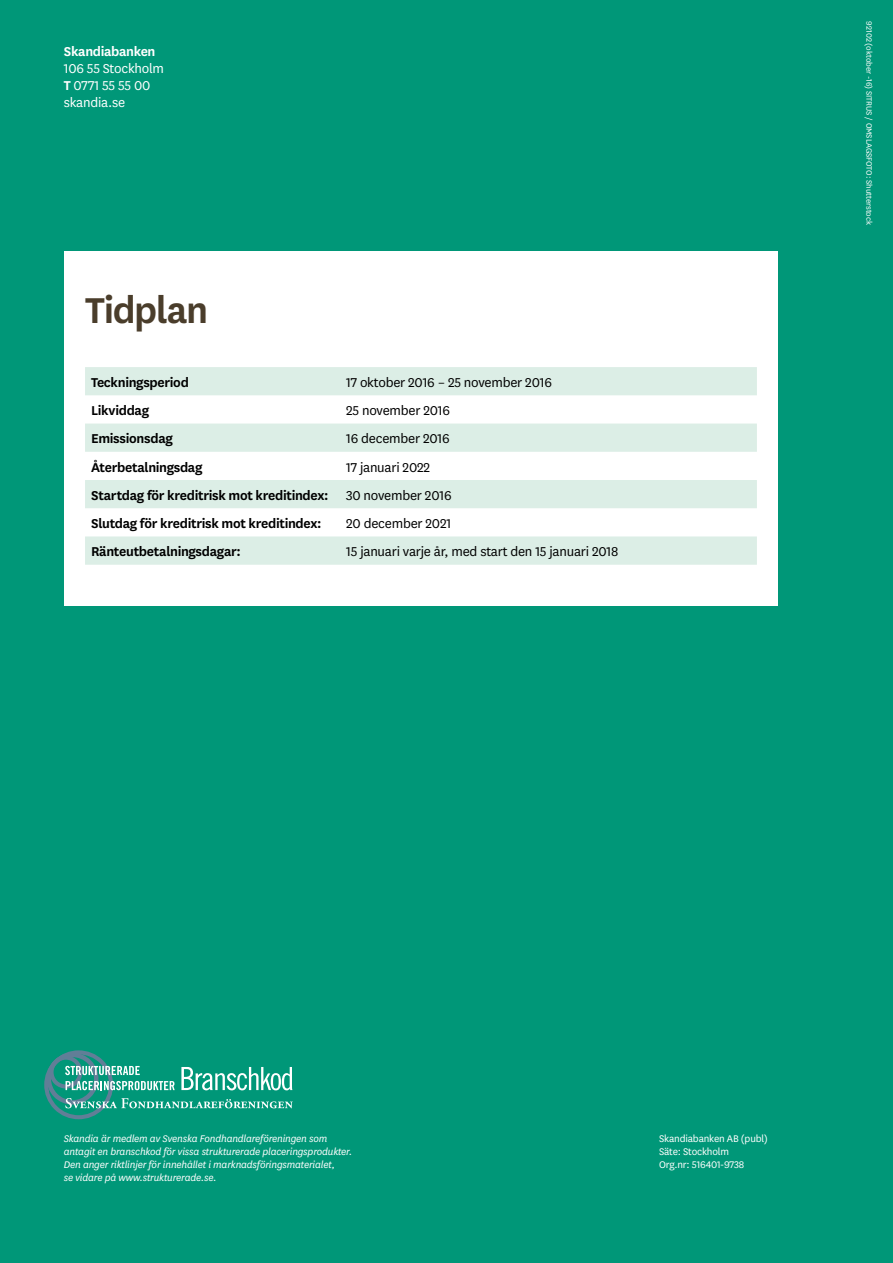
<style>
.page{position:relative;width:893px;height:1263px;background:#009778}
.page>*{position:absolute;margin:0;border:0;box-sizing:border-box;transform-origin:0 0}
.t1{font:600 42px "Skandia Sans";letter-spacing:-.03em;color:#4a3d2b}
.t2{font:600 15px/28.2px "Skandia Sans";letter-spacing:-.02em;color:#000}
.t3{font:15px "Skandia Sans";letter-spacing:-.015em;color:#000}
.t4{font:15px/17px "Skandia Sans";letter-spacing:-.015em;color:#fff}
.t5{font:600 15px "Skandia Sans";letter-spacing:-.02em;color:#fff}
.t6{font:italic 11.25px/12.9px "Skandia Sans";letter-spacing:-.015em;color:#fff}
.t7{font:11.25px/12.9px "Skandia Sans";letter-spacing:-.015em;color:#fff}
.t8{font:9px "Skandia Sans";letter-spacing:-.005em;color:#fff}
.s1{font-weight:600}
.s2{font-weight:400}
</style>
<div class="page">
<svg style="left:44px;top:1050px;width:249px;height:69px"></svg>
<div style="left:65px;top:252px;width:713px;height:354px;background:#fff"></div>
<svg style="left:85px;top:367px;width:672px;height:198px;fill:#dceee6"></svg>
<h2 class="t5" style="left:64px;top:41px;width:93px">Skandiabanken</h2>
<h2 class="t4" style="left:64px;top:59px;width:102px">106 55 Stockholm<br><span class="s1">T</span> 0771 55 55 00 skandia.se</h2>
<h1 class="t1" style="left:85px;top:281px;width:125px">Tidplan</h1>
<h2 class="t2" style="left:91px;top:367px;width:99px">Teckningsperiod</h2>
<h2 class="t3" style="left:346px;top:373px;width:207px">17 oktober 2016 – 25 november 2016</h2>
<h2 class="t2" style="left:91px;top:395px;width:60px">Likviddag</h2>
<h2 class="t3" style="left:346px;top:401px;width:105px">25 november 2016</h2>
<h2 class="t2" style="left:91px;top:424px;width:83px">Emissionsdag</h2>
<h2 class="t3" style="left:346px;top:429px;width:105px">16 december 2016</h2>
<h2 class="t2" style="left:91px;top:452px;width:113px">Återbetalningsdag</h2>
<h2 class="t2" style="left:91px;top:452px;width:362px;text-indent:255px"><span class="s2">17 januari 2022<br></span>Startdag för kreditrisk mot kreditindex: <span class="s2">30 november 2016<br></span>Slutdag för kreditrisk mot kreditindex:</h2>
<h2 class="t3" style="left:346px;top:514px;width:107px">20 december 2021</h2>
<h2 class="t2" style="left:91px;top:537px;width:151px">Ränteutbetalningsdagar:</h2>
<h2 class="t3" style="left:346px;top:542px;width:274px">15 januari varje år, med start den 15 januari 2018</h2>
<p class="t8" style="left:875px;top:21px;width:205px;rotate:90deg">92102 (oktober -16) SITRUS / OMSLAGSFOTO: Shutterstock</p>
<p class="t6" style="left:64px;top:1132px;width:290px">Skandia är medlem av Svenska Fondhandlareföreningen som antagit en branschkod för vissa strukturerade placeringsprodukter.<br>Den anger riktlinjer för innehållet i marknadsföringsmaterialet,<br>se vidare på www.strukturerade.se.</p>
<p class="t7" style="left:659px;top:1132px;width:110px">Skandiabanken AB (publ)<br>Säte: Stockholm<br>Org.nr: 516401-9738</p>
</div>
